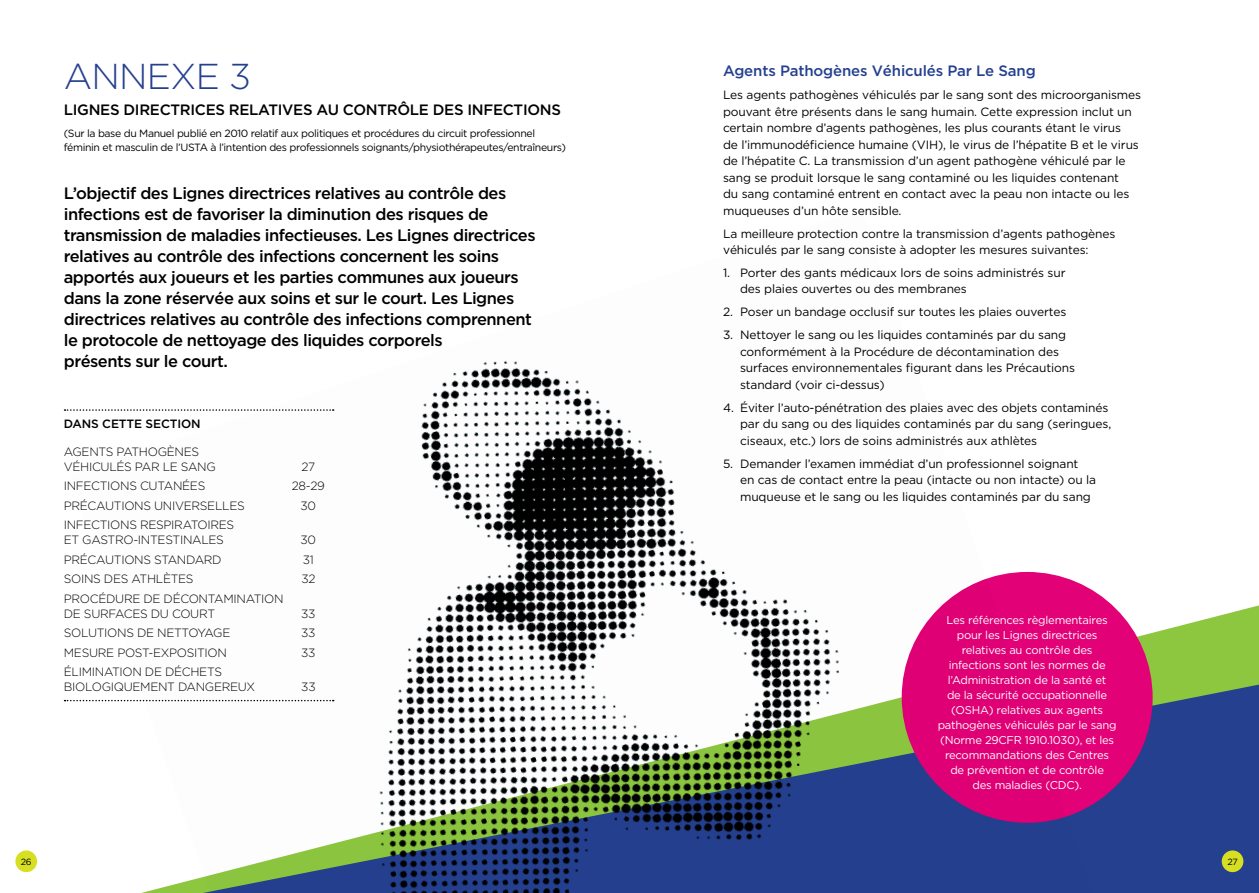
<style>
.page{position:relative;width:1259px;height:893px;background:#fff}
.page>*{position:absolute;margin:0;border:0;box-sizing:border-box;transform-origin:0 0}
.t1{font:300 36px "Gotham";letter-spacing:-.02em;color:#25408f}
.t2{font:500 16.5px/21px "Gotham";letter-spacing:-.03em;color:#000}
.t3{font:500 15px "Gotham";letter-spacing:-.02em;color:#000}
.t4{font:500 15px "Gotham";letter-spacing:-.01em;color:#25408f}
.t5{font:12px/16.5px "Gotham";letter-spacing:-.01em;color:#000}
.t6{font:300 12px/15px "Gotham";letter-spacing:-.025em;color:#000}
.t7{font:500 12px "Gotham";letter-spacing:-.01em;color:#000}
.t8{font:11.25px/15px "Gotham";letter-spacing:-.02em;color:#fff;text-align:center}
.t9{font:10.5px/13.5px "Gotham";letter-spacing:-.035em;color:#000}
.t10{font:9px "Gotham";color:#000}
</style>
<div class="page">
<svg style="left:1112px;top:605px;width:147px;height:80px;fill:#8dc63f"></svg>
<div style="left:1091px;top:685px;width:168px;height:208px;background:#25408f"></div>
<div style="left:1221px;top:850px;width:22px;height:22px;background:#d7df23;border-radius:50%"></div>
<div style="left:15px;top:850px;width:22px;height:22px;background:#d7df23;border-radius:50%"></div>
<div style="left:901px;top:572px;width:251px;height:251px;background:#e20177;border-radius:50%"></div>
<img style="left:70px;top:360px;width:1021px;height:533px">
<svg style="left:65px;top:409px;width:269px;height:2px"></svg>
<svg style="left:65px;top:700px;width:269px;height:1px"></svg>
<h1 class="t1" style="left:64px;top:56px;width:189px">ANNEXE 3</h1>
<p class="t3" style="left:64px;top:101px;width:499px">LIGNES DIRECTRICES RELATIVES AU CONTRÔLE DES INFECTIONS</p>
<p class="t9" style="left:64px;top:127px;width:504px">(Sur la base du Manuel publié en 2010 relatif aux politiques et procédures du circuit professionnel féminin et masculin de l’USTA à l’intention des professionnels soignants/physiothérapeutes/entraîneurs)</p>
<p class="t2" style="left:64px;top:182px;width:473px">L’objectif des Lignes directrices relatives au contrôle des infections est de favoriser la diminution des risques de transmission de maladies infectieuses. Les Lignes directrices relatives au contrôle des infections concernent les soins apportés aux joueurs et les parties communes aux joueurs dans la zone réservée aux soins et sur le court. Les Lignes directrices relatives au contrôle des infections comprennent le protocole de nettoyage des liquides corporels<br>présents sur le court.</p>
<p class="t7" style="left:64px;top:417px;width:138px">DANS CETTE SECTION</p>
<p class="t6" style="left:64px;top:444px;width:154px">AGENTS PATHOGÈNES<br>VÉHICULÉS PAR LE SANG</p>
<p class="t6" style="left:301px;top:459px;width:15px">27</p>
<p class="t6" style="left:64px;top:478px;width:143px">INFECTIONS CUTANÉES</p>
<p class="t6" style="left:292px;top:478px;width:35px">28-29</p>
<p class="t6" style="left:64px;top:498px;width:182px">PRÉCAUTIONS UNIVERSELLES</p>
<p class="t6" style="left:301px;top:498px;width:17px">30</p>
<p class="t6" style="left:64px;top:517px;width:172px">INFECTIONS RESPIRATOIRES<br>ET GASTRO-INTESTINALES</p>
<p class="t6" style="left:301px;top:532px;width:17px">30</p>
<p class="t6" style="left:64px;top:552px;width:159px">PRÉCAUTIONS STANDARD</p>
<p class="t6" style="left:303px;top:552px;width:13px">31</p>
<p class="t6" style="left:64px;top:571px;width:131px">SOINS DES ATHLÈTES</p>
<p class="t6" style="left:301px;top:571px;width:16px">32</p>
<p class="t6" style="left:64px;top:591px;width:221px">PROCÉDURE DE DÉCONTAMINATION<br>DE SURFACES DU COURT</p>
<p class="t6" style="left:301px;top:606px;width:16px">33</p>
<p class="t6" style="left:64px;top:625px;width:168px">SOLUTIONS DE NETTOYAGE</p>
<p class="t6" style="left:301px;top:625px;width:16px">33</p>
<p class="t6" style="left:64px;top:645px;width:165px">MESURE POST-EXPOSITION</p>
<p class="t6" style="left:301px;top:645px;width:16px">33</p>
<p class="t6" style="left:64px;top:664px;width:193px">ÉLIMINATION DE DÉCHETS<br>BIOLOGIQUEMENT DANGEREUX</p>
<p class="t6" style="left:301px;top:679px;width:16px">33</p>
<p class="t4" style="left:723px;top:62px;width:314px">Agents Pathogènes Véhiculés Par Le Sang</p>
<p class="t5" style="left:723px;top:86px;width:419px">Les agents pathogènes véhiculés par le sang sont des microorganismes pouvant être présents dans le sang humain. Cette expression inclut un certain nombre d’agents pathogènes, les plus courants étant le virus<br>de l’immunodéficience humaine (VIH), le virus de l’hépatite B et le virus de l’hépatite C. La transmission d’un agent pathogène véhiculé par le sang se produit lorsque le sang contaminé ou les liquides contenant<br>du sang contaminé entrent en contact avec la peau non intacte ou les muqueuses d’un hôte sensible.</p>
<p class="t5" style="left:723px;top:225px;width:394px">La meilleure protection contre la transmission d’agents pathogènes véhiculés par le sang consiste à adopter les mesures suivantes:</p>
<p class="t5" style="left:740px;top:264px;width:327px;text-indent:-17px">1. Porter des gants médicaux lors de soins administrés sur des plaies ouvertes ou des membranes</p>
<p class="t5" style="left:723px;top:304px;width:345px">2. Poser un bandage occlusif sur toutes les plaies ouvertes</p>
<p class="t5" style="left:740px;top:326px;width:336px;text-indent:-17px">3. Nettoyer le sang ou les liquides contaminés par du sang conformément à la Procédure de décontamination des surfaces environnementales figurant dans les Précautions standard (voir ci-dessus)</p>
<p class="t5" style="left:740px;top:399px;width:373px;text-indent:-17px">4. Éviter l’auto-pénétration des plaies avec des objets contaminés par du sang ou des liquides contaminés par du sang (seringues, ciseaux, etc.) lors de soins administrés aux athlètes</p>
<p class="t5" style="left:740px;top:455px;width:358px;text-indent:-17px">5. Demander l’examen immédiat d’un professionnel soignant<br>en cas de contact entre la peau (intacte ou non intacte) ou la muqueuse et le sang ou les liquides contaminés par du sang</p>
<p class="t8" style="left:937px;top:612px;width:180px">Les références règlementaires pour les Lignes directrices relatives au contrôle des infections sont les normes de l’Administration de la santé et<br>de la sécurité occupationnelle (OSHA) relatives aux agents pathogènes véhiculés par le sang (Norme 29CFR 1910.1030), et les recommandations des Centres de prévention et de contrôle<br>des maladies (CDC).</p>
<p class="t10" style="left:21px;top:856px;width:13px">26</p>
<p class="t10" style="left:1227px;top:856px;width:12px">27</p>
</div>
